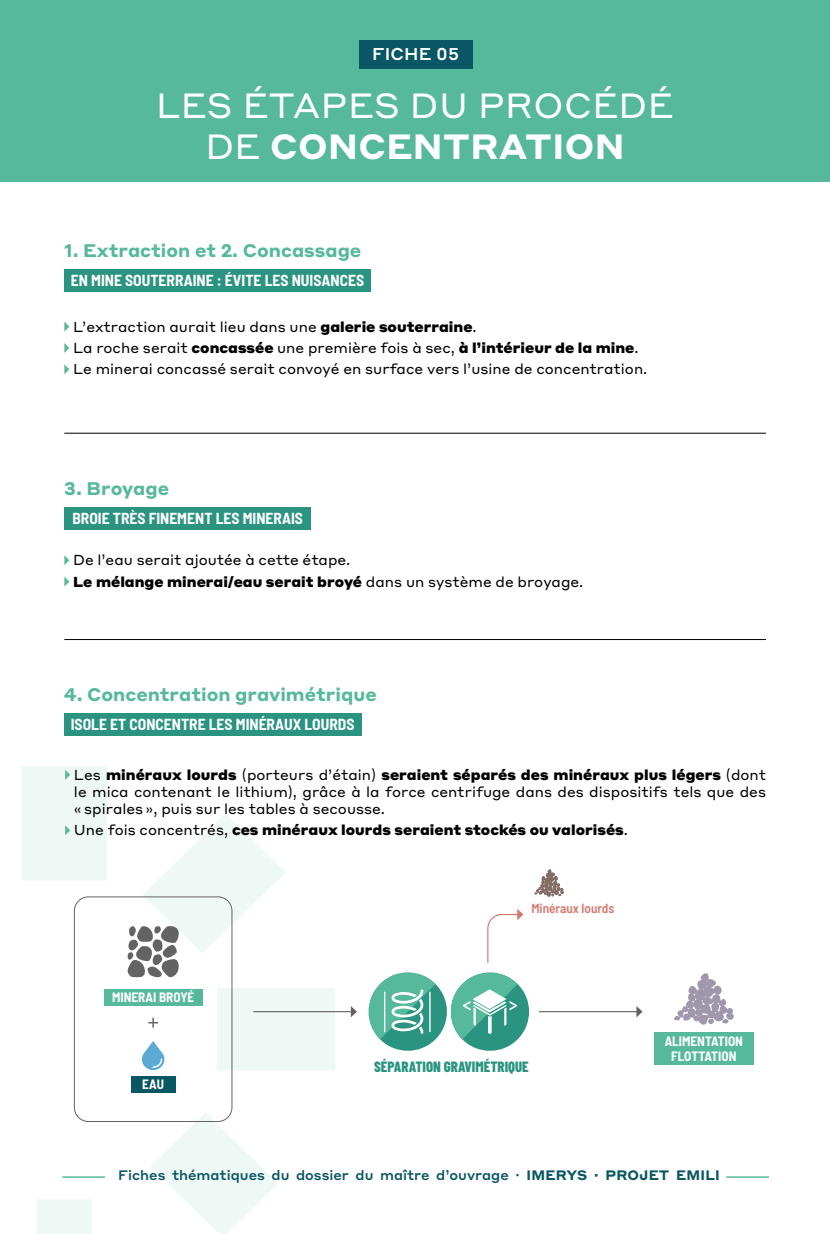
<style>
.page{position:relative;width:830px;height:1234px;background:#fff}
.page>*{position:absolute;margin:0;border:0;box-sizing:border-box;transform-origin:0 0}
.t1{font:34.5px/41.4px "Styrene A";letter-spacing:.01em;color:#fff;text-align:center}
.t2{font:700 18px "Styrene A";color:#57b99c}
.t3{font:500 16.8px "Styrene A";letter-spacing:.01em;color:#fff}
.t4{font:700 semi-condensed 15.6px "Barlow";color:#fff}
.t5{font:800 14.85px "Barlow Condensed";color:#2a9481}
.t6{font:14.25px/21.3px "Styrene A";color:#000}
.t7{font:900 14.25px "Styrene A";color:#000}
.t8{font:500 13.5px "Styrene A";color:#095665}
.t9{font:700 semi-condensed 13.2px/14.9px "Barlow";color:#fff;text-align:center}
.t10{font:600 semi-condensed 13.2px "Barlow";color:#d5786f}
.s1{font-weight:700}
.s2{font-weight:900}
.s3{font-weight:400}
</style>
<div class="page">
<svg style="left:22px;top:766px;width:313px;height:467px"></svg>
<hr style="left:62px;top:1175px;width:43px;height:2px;background:#57b99c">
<hr style="left:726px;top:1175px;width:42px;height:2px;background:#57b99c">
<div style="left:0;top:0;width:829px;height:181px;background:#57b99c"></div>
<div style="left:359px;top:40px;width:113px;height:29px;background:#095665"></div>
<div style="left:653px;top:1031px;width:100px;height:33px;background:#57b99c"></div>
<svg style="left:674px;top:973px;width:59px;height:51px"></svg>
<svg style="left:65px;top:769px;width:5px;height:10px"></svg>
<svg style="left:65px;top:825px;width:5px;height:10px"></svg>
<div style="left:104px;top:988px;width:98px;height:17px;background:#57b99c"></div>
<svg style="left:148px;top:1017px;width:10px;height:10px"></svg>
<svg style="left:534px;top:869px;width:29px;height:27px"></svg>
<div style="left:131px;top:1075px;width:44px;height:17px;background:#095665"></div>
<hr style="left:253px;top:1010px;width:98px;height:1px;background:#646363">
<svg style="left:350px;top:1006px;width:7px;height:11px"></svg>
<hr style="left:538px;top:1010px;width:99px;height:1px;background:#646363">
<svg style="left:636px;top:1006px;width:6px;height:11px"></svg>
<div style="left:74px;top:896px;width:158px;height:225px;border:1px solid #646363;border-radius:14px"></div>
<svg style="left:141px;top:1040px;width:24px;height:29px"></svg>
<svg style="left:126px;top:925px;width:57px;height:54px"></svg>
<hr style="left:64px;top:433px;width:701px;height:1px;background:#000">
<hr style="left:64px;top:639px;width:701px;height:1px;background:#000">
<div style="left:64px;top:713px;width:297px;height:22px;background:#2a9481"></div>
<svg style="left:64px;top:321px;width:5px;height:10px"></svg>
<svg style="left:64px;top:343px;width:5px;height:10px"></svg>
<svg style="left:64px;top:364px;width:5px;height:10px"></svg>
<div style="left:64px;top:269px;width:306px;height:22px;background:#2a9481"></div>
<svg style="left:64px;top:555px;width:5px;height:10px"></svg>
<svg style="left:64px;top:576px;width:5px;height:10px"></svg>
<div style="left:64px;top:507px;width:247px;height:22px;background:#2a9481"></div>
<svg style="left:368px;top:909px;width:161px;height:142px"></svg>
<p class="t3" style="left:372px;top:40px;width:88px">FICHE 05</p>
<h1 class="t1" style="left:156px;top:82px;width:518px">LES ÉTAPES DU PROCÉDÉ<br>DE <span class="s1">CONCENTRATION</span></h1>
<p class="t2" style="left:64px;top:235px;width:298px">1. Extraction et 2. Concassage</p>
<p class="t4" style="left:71px;top:269px;width:294px">EN MINE SOUTERRAINE : ÉVITE LES NUISANCES</p>
<p class="t6" style="left:73px;top:314px;width:575px">L’extraction aurait lieu dans une <span class="s2">galerie souterraine</span>.<br>La roche serait <span class="s2">concassée</span> une première fois à sec, <span class="s2">à l’intérieur de la mine</span>.<br>Le minerai concassé serait convoyé en surface vers l’usine de concentration.</p>
<p class="t2" style="left:64px;top:473px;width:106px">3. Broyage</p>
<p class="t4" style="left:72px;top:507px;width:232px">BROIE TRÈS FINEMENT LES MINERAIS</p>
<p class="t6" style="left:73px;top:548px;width:511px">De l’eau serait ajoutée à cette étape.<br><span class="s2">Le mélange minerai/eau serait broyé</span> dans un système de broyage.</p>
<p class="t2" style="left:64px;top:679px;width:314px">4. Concentration gravimétrique</p>
<p class="t4" style="left:71px;top:713px;width:285px">ISOLE ET CONCENTRE LES MINÉRAUX LOURDS</p>
<p class="t6" style="left:74px;top:764px;width:693px;line-height:17.1px;text-align:justify">Les <span class="s2">minéraux lourds</span> (porteurs d’étain) <span class="s2">seraient séparés des minéraux plus légers</span> (dont le mica contenant le lithium), grâce à la force centrifuge dans des dispositifs tels que des « spirales », puis sur les tables à secousse.</p>
<p class="t7" style="left:74px;top:817px;width:555px"><span class="s3">Une fois concentrés,</span> ces minéraux lourds seraient stockés ou valorisés<span class="s3">.</span></p>
<p class="t9" style="left:112px;top:988px;width:84px">MINERAI BROYÉ</p>
<p class="t9" style="left:142px;top:1075px;width:23px">EAU</p>
<p class="t10" style="left:531px;top:898px;width:84px">Minéraux lourds</p>
<p class="t5" style="left:374px;top:1055px;width:156px">SÉPARATION GRAVIMÉTRIQUE</p>
<p class="t9" style="left:664px;top:1032px;width:80px">ALIMENTATION<br>FLOTTATION</p>
<p class="t8" style="left:118px;top:1163px;width:602px">Fiches thématiques du dossier du maître d’ouvrage · <span class="s1">IMERYS · PROJET EMILI</span></p>
</div>
